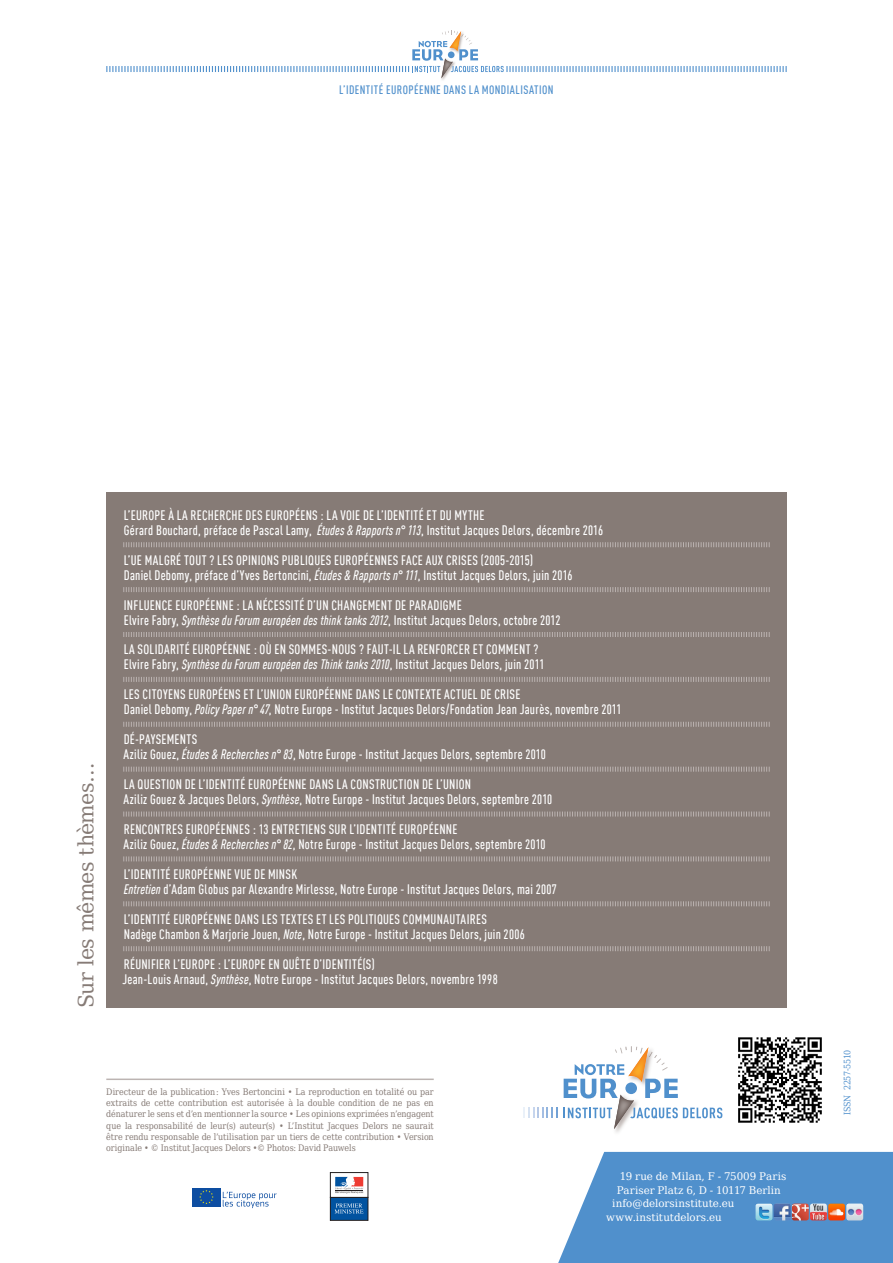
<style>
.page{position:relative;width:893px;height:1263px;background:#fff}
.page>*{position:absolute;margin:0;border:0;box-sizing:border-box;transform-origin:0 0}
.t1{font:21px "DejaVu Serif";letter-spacing:-.04em;color:#867b76}
.SYN_SMT_auteur{font:500 condensed 13.5px "DIN Offc Pro";letter-spacing:.025em;color:#fff}
.SYN_SMT_titre{font:500 condensed 13.5px "DIN Offc Pro";letter-spacing:.02em;color:#fff}
.SYN_SMT_auteur_fin{font:500 condensed 13.5px "DIN Offc Pro";letter-spacing:.025em;color:#fff}
.t2{font:500 condensed 12px "DIN Offc Pro";color:#5090cc}
.t3{font:10.5px "DejaVu Serif";color:#fff}
.t4{font:9px/11.2px "DejaVu Serif Condensed";letter-spacing:-.01em;color:#867b76;text-align:justify}
.t5{font:9px "DejaVu Serif Condensed";letter-spacing:-.02em;color:#5090cc}
.s1{font-style:italic}
</style>
<div class="page">
<svg style="left:558px;top:1152px;width:335px;height:111px;background:#5c98cf"></svg>
<hr style="left:106px;top:1078px;width:328px;height:2px;background:#bcb4b2">
<img style="left:614px;top:1129px;width:7px;height:4px">
<svg style="left:523px;top:1108px;width:35px;height:10px"></svg>
<svg style="left:564px;top:1046px;width:158px;height:83px"></svg>
<svg style="left:106px;top:31px;width:681px;height:47px"></svg>
<img style="left:774px;top:1203px;width:89px;height:17px">
<img style="left:756px;top:1203px;width:16px;height:17px">
<div style="left:330px;top:1197px;width:38px;height:23px;background:#0153a0"></div>
<div style="left:330px;top:1197px;width:38px;height:23px;border:1px solid #231f20"></div>
<div style="left:330px;top:1172px;width:38px;height:25px;border:1px solid #231f20"></div>
<svg style="left:335px;top:1177px;width:28px;height:16px"></svg>
<svg style="left:335px;top:1203px;width:28px;height:10px"></svg>
<div style="left:192px;top:1188px;width:28px;height:18px;background:#0d4da1"></div>
<svg style="left:199px;top:1190px;width:15px;height:14px"></svg>
<svg style="left:223px;top:1191px;width:54px;height:17px"></svg>
<div style="left:106px;top:492px;width:681px;height:516px;background:#867b76"></div>
<svg style="left:123px;top:542px;width:647px;height:6px"></svg>
<svg style="left:123px;top:587px;width:647px;height:5px"></svg>
<svg style="left:123px;top:632px;width:647px;height:5px"></svg>
<svg style="left:123px;top:677px;width:647px;height:5px"></svg>
<svg style="left:123px;top:721px;width:647px;height:6px"></svg>
<svg style="left:123px;top:766px;width:647px;height:6px"></svg>
<svg style="left:123px;top:811px;width:647px;height:6px"></svg>
<svg style="left:123px;top:856px;width:647px;height:6px"></svg>
<svg style="left:123px;top:901px;width:647px;height:6px"></svg>
<svg style="left:123px;top:946px;width:647px;height:6px"></svg>
<img style="left:738px;top:1037px;width:84px;height:86px">
<p class="t2" style="left:339px;top:81px;width:13px">L’identité</p>
<p class="t2" style="left:386px;top:81px;width:7px">européenne</p>
<p class="t2" style="left:443px;top:81px;width:7px">dans</p>
<p class="t2" style="left:469px;top:81px;width:20px">la mondialisation</p>
<p class="t1" style="left:67px;top:1008px;width:246px;rotate:-90deg">Sur les mêmes thèmes…</p>
<p class="SYN_SMT_titre" style="left:124px;top:505px;width:362px">L’EUROPE À LA RECHERCHE DES EUROPÉENS : LA VOIE DE L’IDENTITÉ ET DU MYTHE</p>
<p class="SYN_SMT_auteur" style="left:124px;top:520px;width:481px">Gérard Bouchard, préface de Pascal Lamy, <span class="s1">Études &amp; Rapports n° 113</span>, Institut Jacques Delors, décembre 2016</p>
<p class="SYN_SMT_titre" style="left:124px;top:550px;width:411px">L’UE MALGRÉ TOUT ? LES OPINIONS PUBLIQUES EUROPÉENNES FACE AUX CRISES (2005-2015)</p>
<p class="SYN_SMT_auteur" style="left:124px;top:565px;width:450px">Daniel Debomy, préface d’Yves Bertoncini, <span class="s1">Études &amp; Rapports n° 111</span>, Institut Jacques Delors, juin 2016</p>
<p class="SYN_SMT_titre" style="left:124px;top:595px;width:339px">INFLUENCE EUROPÉENNE : LA NÉCESSITÉ D’UN CHANGEMENT DE PARADIGME</p>
<p class="SYN_SMT_auteur" style="left:124px;top:610px;width:438px">Elvire Fabry, <span class="s1">Synthèse du Forum européen des think tanks 2012</span>, Institut Jacques Delors, octobre 2012</p>
<p class="SYN_SMT_titre" style="left:124px;top:640px;width:416px">LA SOLIDARITÉ EUROPÉENNE : OÙ EN SOMMES-NOUS ? FAUT-IL LA RENFORCER ET COMMENT ?</p>
<p class="SYN_SMT_auteur" style="left:124px;top:655px;width:422px">Elvire Fabry, <span class="s1">Synthèse du Forum européen des Think tanks 2010</span>, Institut Jacques Delors, juin 2011</p>
<p class="SYN_SMT_titre" style="left:124px;top:684px;width:398px">LES CITOYENS EUROPÉENS ET L’UNION EUROPÉENNE DANS LE CONTEXTE ACTUEL DE CRISE</p>
<p class="SYN_SMT_auteur" style="left:124px;top:699px;width:499px">Daniel Debomy, <span class="s1">Policy Paper n° 47</span>, Notre Europe - Institut Jacques Delors/Fondation Jean Jaurès, novembre 2011</p>
<p class="SYN_SMT_titre" style="left:124px;top:729px;width:75px">DÉ-PAYSEMENTS</p>
<p class="SYN_SMT_auteur" style="left:124px;top:744px;width:424px">Aziliz Gouez, <span class="s1">Études &amp; Recherches n° 83</span>, Notre Europe - Institut Jacques Delors, septembre 2010</p>
<p class="SYN_SMT_titre" style="left:124px;top:774px;width:349px">LA QUESTION DE L’IDENTITÉ EUROPÉENNE DANS LA CONSTRUCTION DE L’UNION</p>
<p class="SYN_SMT_auteur" style="left:124px;top:789px;width:430px">Aziliz Gouez &amp; Jacques Delors, <span class="s1">Synthèse</span>, Notre Europe - Institut Jacques Delors, septembre 2010</p>
<p class="SYN_SMT_titre" style="left:124px;top:819px;width:335px">RENCONTRES EUROPÉENNES : 13 ENTRETIENS SUR L’IDENTITÉ EUROPÉENNE</p>
<p class="SYN_SMT_auteur" style="left:124px;top:834px;width:424px">Aziliz Gouez, <span class="s1">Études &amp; Recherches n° 82</span>, Notre Europe - Institut Jacques Delors, septembre 2010</p>
<p class="SYN_SMT_titre" style="left:124px;top:864px;width:175px">L’IDENTITÉ EUROPÉENNE VUE DE MINSK</p>
<p class="SYN_SMT_auteur" style="left:124px;top:879px;width:435px"><span class="s1">Entretien</span> d’Adam Globus par Alexandre Mirlesse, Notre Europe - Institut Jacques Delors, mai 2007</p>
<p class="SYN_SMT_titre" style="left:124px;top:909px;width:365px">L’IDENTITÉ EUROPÉENNE DANS LES TEXTES ET LES POLITIQUES COMMUNAUTAIRES</p>
<p class="SYN_SMT_auteur" style="left:124px;top:924px;width:402px">Nadège Chambon &amp; Marjorie Jouen, <span class="s1">Note</span>, Notre Europe - Institut Jacques Delors, juin 2006</p>
<p class="SYN_SMT_titre" style="left:124px;top:954px;width:252px">RÉUNIFIER L’EUROPE : L’EUROPE EN QUÊTE D’IDENTITÉ(S)</p>
<p class="SYN_SMT_auteur_fin" style="left:122px;top:969px;width:377px">Jean-Louis Arnaud, <span class="s1">Synthèse</span>, Notre Europe - Institut Jacques Delors, novembre 1998</p>
<p class="t4" style="left:106px;top:1085px;width:329px">Directeur de la publication : Yves Bertoncini • La reproduction en totalité ou par extraits de cette contribution est autorisée à la double condition de ne pas en dénaturer le sens et d’en mentionner la source • Les opinions exprimées n’engagent que la responsabilité de leur(s) auteur(s) • L’Institut Jacques Delors ne saurait être rendu responsable de l’utilisation par un tiers de cette contribution • Version originale • © Institut Jacques Delors •© Photos: David Pauwels</p>
<p class="t3" style="left:620px;top:1167px;width:168px">19 rue de Milan, F - 75009 Paris</p>
<p class="t3" style="left:617px;top:1180px;width:166px">Pariser Platz 6, D - 10117 Berlin</p>
<p class="t3" style="left:612px;top:1194px;width:124px">info@delorsinstitute.eu</p>
<p class="t3" style="left:606px;top:1207px;width:117px">www.institutdelors.eu</p>
<p class="t5" style="left:839px;top:1115px;width:67px;rotate:-90deg">ISSN 2257-5510</p>
</div>
